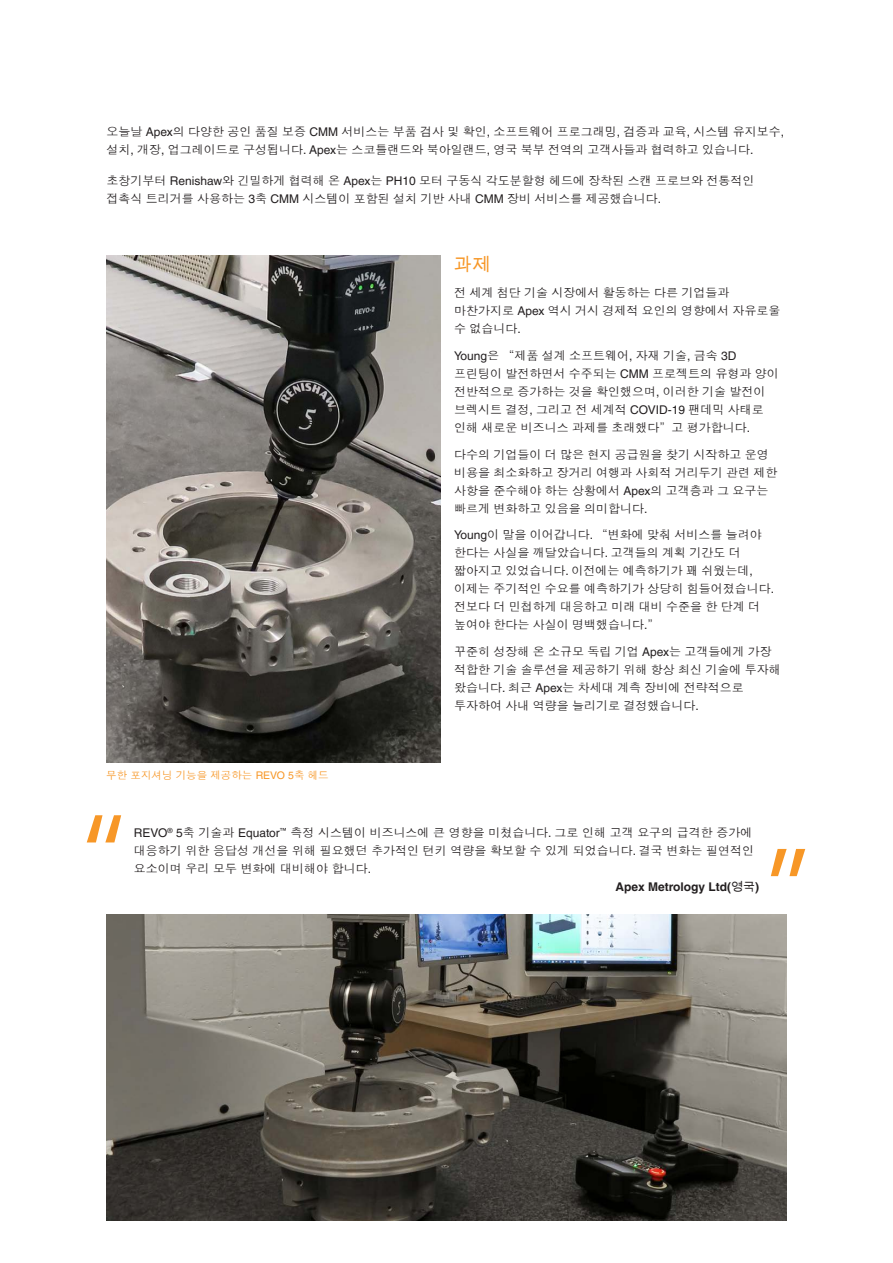
<style>
.page{position:relative;width:893px;height:1263px;background:#fff}
.page>*{position:absolute;margin:0;border:0;box-sizing:border-box;transform-origin:0 0}
.Main_body_heading_te{font:18px "Arial Unicode MS";color:#f79727}
.Main_body_heading_te-2{font:12px/18px "Dotum Che";color:#231f20}
.Main_body_text_8pt{font:12px/18px "Dotum Che";color:#231f20}
.t1{font:700 12px "Helvetica LT Pro";color:#231f20}
.Caption_text_7pt{font:10.5px "Dotum Che";color:#f79727}
.s1{font-family:"Helvetica LT Pro"}
.s2{font-family:"Arial Unicode MS";font-weight:400}
</style>
<div class="page">
<svg style="left:87px;top:815px;width:34px;height:27px"></svg>
<svg style="left:771px;top:849px;width:34px;height:27px"></svg>
<img style="left:106px;top:256px;width:334px;height:506px">
<img style="left:106px;top:914px;width:681px;height:306px">
<p class="Main_body_heading_te-2" style="left:106px;top:123px;width:679px">오늘날 <span class="s1">Apex</span>의 다양한 공인 품질 보증 <span class="s1">CMM</span> 서비스는 부품 검사 및 확인<span class="s1">,</span> 소프트웨어 프로그래밍<span class="s1">,</span> 검증과 교육<span class="s1">,</span> 시스템 유지보수<span class="s1">, </span>설치<span class="s1">,</span> 개장<span class="s1">,</span> 업그레이드로 구성됩니다<span class="s1">. Apex</span>는 스코틀랜드와 북아일랜드<span class="s1">,</span> 영국 북부 전역의 고객사들과 협력하고 있습니다<span class="s1">.</span></p>
<p class="Main_body_heading_te-2" style="left:106px;top:172px;width:650px">초창기부터 <span class="s1">Renishaw</span>와 긴밀하게 협력해 온 <span class="s1">Apex</span>는 <span class="s1">PH10</span> 모터 구동식 각도분할형 헤드에 장착된 스캔 프로브와 전통적인 접촉식 트리거를 사용하는 <span class="s1">3</span>축 <span class="s1">CMM</span> 시스템이 포함된 설치 기반 사내 <span class="s1">CMM</span> 장비 서비스를 제공했습니다<span class="s1">.</span></p>
<p class="Caption_text_7pt" style="left:106px;top:769px;width:224px">무한 포지셔닝 기능을 제공하는 <span class="s1">REVO 5</span>축 헤드</p>
<p class="Main_body_heading_te" style="left:454px;top:252px;width:37px">과제</p>
<p class="Main_body_heading_te-2" style="left:454px;top:284px;width:328px">전 세계 첨단 기술 시장에서 활동하는 다른 기업들과 마찬가지로 <span class="s1">Apex</span> 역시 거시 경제적 요인의 영향에서 자유로울 수 없습니다<span class="s1">.</span></p>
<p class="Main_body_heading_te-2" style="left:454px;top:347px;width:326px"><span class="s1">Young</span>은 “제품 설계 소프트웨어<span class="s1">,</span> 자재 기술<span class="s1">,</span> 금속 <span class="s1">3D </span>프린팅이 발전하면서 수주되는 <span class="s1">CMM</span> 프로젝트의 유형과 양이 전반적으로 증가하는 것을 확인했으며<span class="s1">,</span> 이러한 기술 발전이 브렉시트 결정<span class="s1">,</span> 그리고 전 세계적 <span class="s1">COVID-19</span> 팬데믹 사태로 인해 새로운 비즈니스 과제를 초래했다”고 평가합니다<span class="s1">.</span></p>
<p class="Main_body_heading_te-2" style="left:454px;top:445px;width:325px">다수의 기업들이 더 많은 현지 공급원을 찾기 시작하고 운영 비용을 최소화하고 장거리 여행과 사회적 거리두기 관련 제한 사항을 준수해야 하는 상황에서 <span class="s1">Apex</span>의 고객층과 그 요구는 빠르게 변화하고 있음을 의미합니다<span class="s1">.</span></p>
<p class="Main_body_heading_te-2" style="left:454px;top:526px;width:322px"><span class="s1">Young</span>이 말을 이어갑니다<span class="s1">.</span> “변화에 맞춰 서비스를 늘려야 한다는 사실을 깨달았습니다<span class="s1">.</span> 고객들의 계획 기간도 더 짧아지고 있었습니다<span class="s1">.</span> 이전에는 예측하기가 꽤 쉬웠는데<span class="s1">, </span>이제는 주기적인 수요를 예측하기가 상당히 힘들어졌습니다<span class="s1">. </span>전보다 더 민첩하게 대응하고 미래 대비 수준을 한 단계 더 높여야 한다는 사실이 명백했습니다<span class="s1">.</span>”</p>
<p class="Main_body_heading_te-2" style="left:454px;top:642px;width:328px">꾸준히 성장해 온 소규모 독립 기업 <span class="s1">Apex</span>는 고객들에게 가장 적합한 기술 솔루션을 제공하기 위해 항상 최신 기술에 투자해 왔습니다<span class="s1">.</span> 최근 <span class="s1">Apex</span>는 차세대 계측 장비에 전략적으로 투자하여 사내 역량을 늘리기로 결정했습니다<span class="s1">.</span></p>
<p class="Main_body_text_8pt" style="left:134px;top:824px;width:621px"><span class="s1">REVO</span><sup>®</sup> <span class="s1">5</span>축 기술과 <span class="s1">Equator</span><sup>™</sup> 측정 시스템이 비즈니스에 큰 영향을 미쳤습니다<span class="s1">.</span> 그로 인해 고객 요구의 급격한 증가에 대응하기 위한 응답성 개선을 위해 필요했던 추가적인 턴키 역량을 확보할 수 있게 되었습니다<span class="s1">.</span> 결국 변화는 필연적인 요소이며 우리 모두 변화에 대비해야 합니다<span class="s1">.</span></p>
<p class="t1" style="left:615px;top:879px;width:145px">Apex Metrology Ltd(<span class="s2">영국</span>)</p>
</div>
